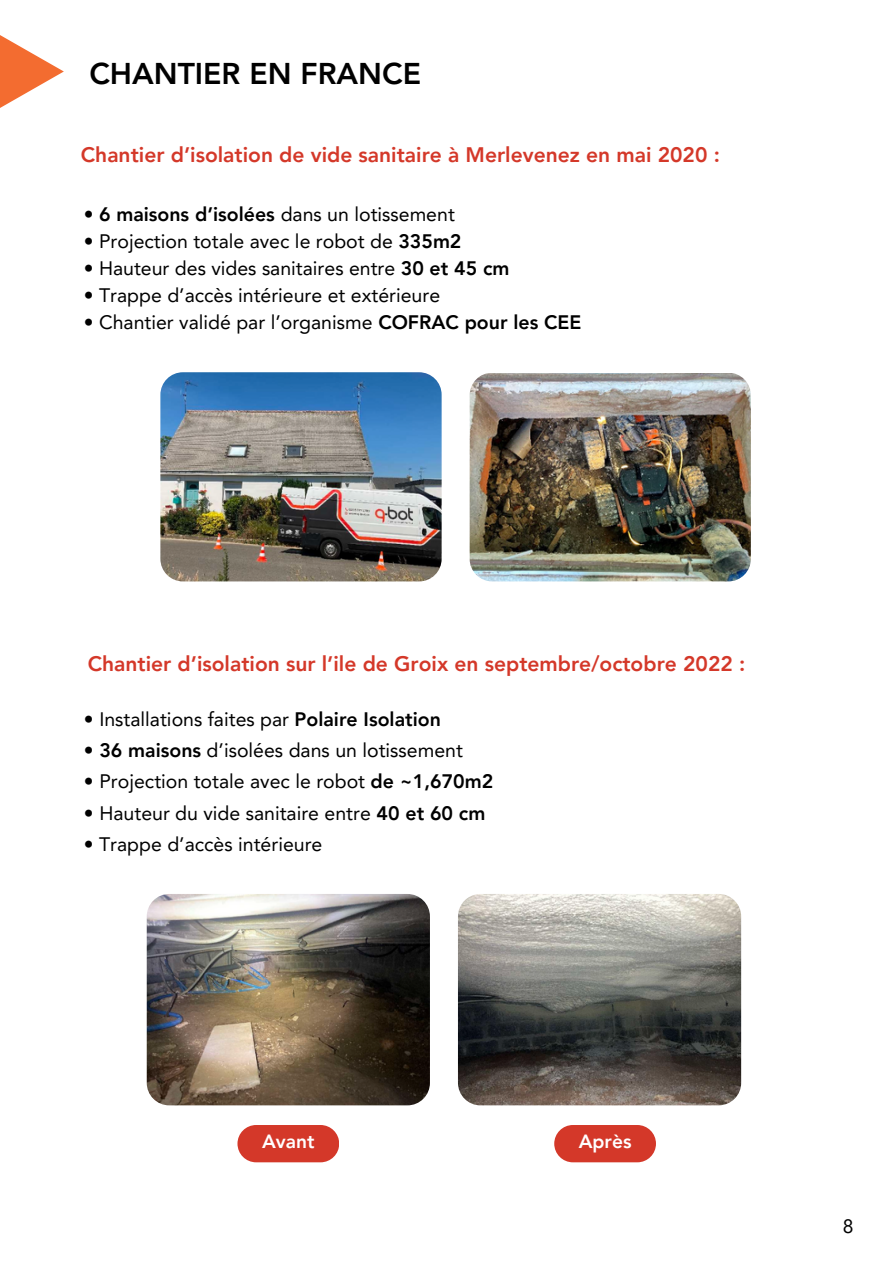
<style>
.page{position:relative;width:893px;height:1264px;background:#fff}
.page>*{position:absolute;margin:0;border:0;box-sizing:border-box;transform-origin:0 0}
.t1{font:800 30px "Avenir LT Pro";color:#000}
.t2{font:800 21px "Avenir LT Pro";color:#d43829}
.t3{font:19.5px "Avenir LT Pro";color:#000}
.t4{font:19.35px "Avenir LT Pro";color:#000}
.t5{font:800 19.2px "Avenir LT Pro";color:#fff}
.s1{font-weight:800}
</style>
<div class="page">
<img style="left:147px;top:894px;width:283px;height:211px;border-radius:22px">
<img style="left:458px;top:894px;width:283px;height:211px;border-radius:22px">
<div style="left:237px;top:1124px;width:102px;height:38px;background:#d43829;border-radius:19px"></div>
<div style="left:554px;top:1124px;width:102px;height:38px;background:#d43829;border-radius:19px"></div>
<img style="left:469px;top:373px;width:281px;height:208px;border-radius:22px">
<img style="left:160px;top:372px;width:281px;height:209px;border-radius:22px">
<svg style="left:0;top:35px;width:64px;height:73px"></svg>
<p class="t1" style="left:89px;top:62px;width:333px">CHANTIER EN FRANCE</p>
<p class="t2" style="left:81px;top:146px;width:640px">Chantier d’isolation de vide sanitaire à Merlevenez en mai 2020 :</p>
<p class="t3" style="left:84px;top:206px;width:372px">• <span class="s1">6 maisons d’isolées</span> dans un lotissement</p>
<p class="t3" style="left:84px;top:233px;width:379px">• Projection totale avec le robot de <span class="s1">335m2</span></p>
<p class="t3" style="left:84px;top:260px;width:427px">• Hauteur des vides sanitaires entre <span class="s1">30 et 45 cm</span></p>
<p class="t3" style="left:84px;top:287px;width:358px">• Trappe d’accès intérieure et extérieure</p>
<p class="t3" style="left:84px;top:314px;width:499px">• Chantier validé par l’organisme <span class="s1">COFRAC pour les CEE</span></p>
<h2 class="t2" style="left:88px;top:655px;width:659px">Chantier d’isolation sur l’ile de Groix en septembre/octobre 2022 :</h2>
<p class="t3" style="left:84px;top:711px;width:358px"><span class="s1">•</span> Installations faites par <span class="s1">Polaire Isolation</span></p>
<p class="t3" style="left:84px;top:742px;width:380px"><span class="s1">• 36 maisons</span> d’isolées dans un lotissement</p>
<p class="t3" style="left:84px;top:773px;width:411px"><span class="s1">•</span> Projection totale avec le robot <span class="s1">de ~1,670m2</span></p>
<p class="t3" style="left:84px;top:804px;width:403px"><span class="s1">•</span> Hauteur du vide sanitaire entre <span class="s1">40 et 60 cm</span></p>
<p class="t3" style="left:84px;top:836px;width:240px">• Trappe d’accès intérieure</p>
<p class="t5" style="left:262px;top:1133px;width:54px">Avant</p>
<p class="t5" style="left:578px;top:1133px;width:54px">Après</p>
<p class="t4" style="left:842px;top:1217px;width:12px">8</p>
</div>
